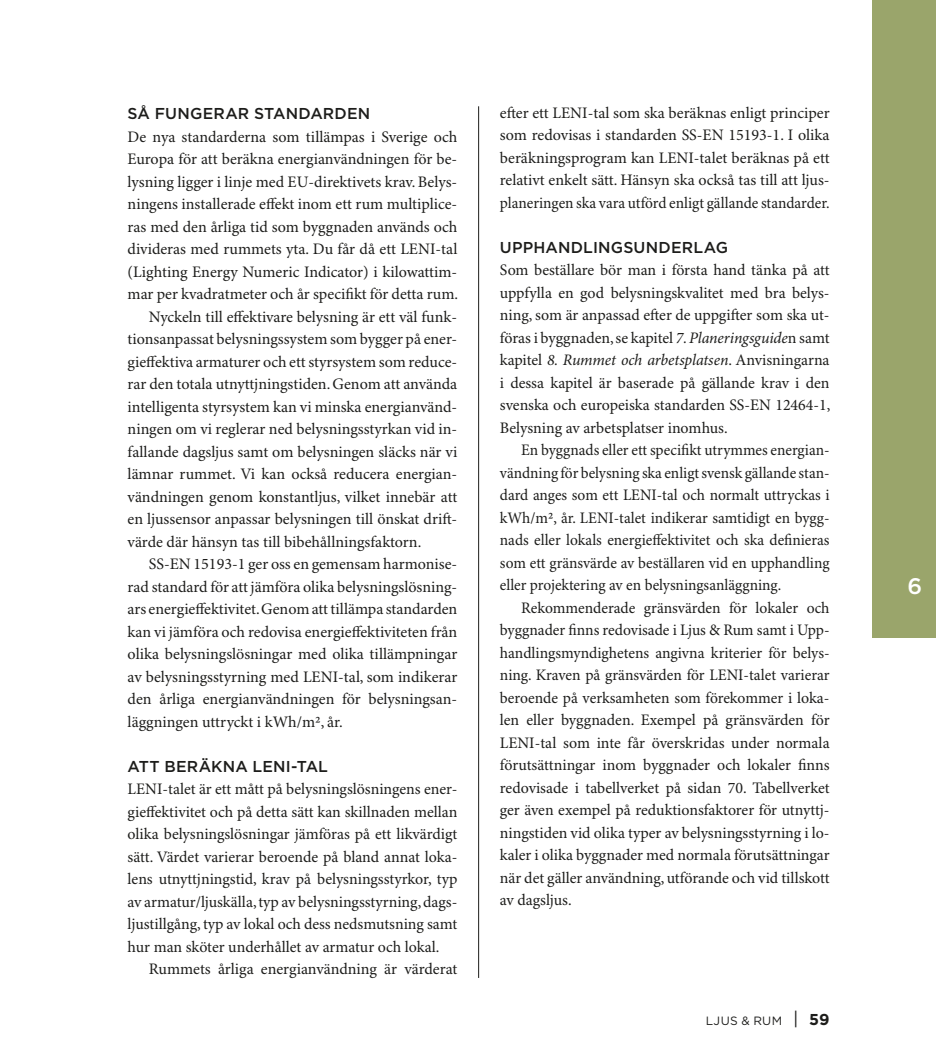
<style>
.page{position:relative;width:936px;height:1063px;background:#fff}
.page>*{position:absolute;margin:0;border:0;box-sizing:border-box;transform-origin:0 0}
.t1{font:500 22.5px "Gotham";color:#fff}
.t2{font:16.05px/22.5px "Minion Pro";color:#1d1d1b;text-align:justify}
.t3{font:16.05px/22.5px "Minion Pro";color:#1d1d1b;text-align:justify;scale:.96 1}
.t4{font:500 15.75px "Gotham";letter-spacing:.01em;color:#1d1d1b}
.t5{font:12px "Gotham";letter-spacing:.035em;color:#1d1d1b}
.s1{font-style:italic}
.s2{font-size:18px}
.s3{font-weight:700;font-size:15.75px}
</style>
<div class="page">
<hr style="left:478px;top:106px;width:1px;height:872px;background:#1d1d1b">
<div style="left:872px;top:0;width:63px;height:638px;background:#9aa56b"></div>
<p class="t4" style="left:128px;top:105px;width:244px">SÅ FUNGERAR STANDARDEN</p>
<p class="t2" style="left:128px;top:126px;width:331px">De nya standarderna som tillämpas i Sverige och</p>
<p class="t2" style="left:128px;top:149px;width:331px">Europa för att beräkna energianvändningen för be-</p>
<p class="t2" style="left:128px;top:171px;width:331px">lysning ligger i linje med EU-direktivets krav. Belys-</p>
<p class="t2" style="left:128px;top:194px;width:331px">ningens installerade effekt inom ett rum multiplice-</p>
<p class="t2" style="left:128px;top:216px;width:331px">ras med den årliga tid som byggnaden används och</p>
<p class="t2" style="left:128px;top:239px;width:331px">divideras med rummets yta. Du får då ett LENI-tal</p>
<p class="t2" style="left:128px;top:261px;width:331px">(Lighting Energy Numeric Indicator) i kilowattim-</p>
<p class="t2" style="left:128px;top:284px;width:332px">mar per kvadratmeter och år specifikt för detta rum.</p>
<p class="t2" style="left:149px;top:306px;width:310px">Nyckeln till effektivare belysning är ett väl funk-</p>
<p class="t2" style="left:128px;top:329px;width:331px">tionsanpassat belysningssystem som bygger på ener-</p>
<p class="t2" style="left:128px;top:351px;width:331px">gieffektiva armaturer och ett styrsystem som reduce-</p>
<p class="t2" style="left:128px;top:374px;width:331px">rar den totala utnyttjningstiden. Genom att använda</p>
<p class="t2" style="left:128px;top:396px;width:331px">intelligenta styrsystem kan vi minska energianvänd-</p>
<p class="t2" style="left:128px;top:419px;width:331px">ningen om vi reglerar ned belysningsstyrkan vid in-</p>
<p class="t2" style="left:128px;top:441px;width:331px">fallande dagsljus samt om belysningen släcks när vi</p>
<p class="t2" style="left:128px;top:464px;width:331px">lämnar rummet. Vi kan också reducera energian-</p>
<p class="t2" style="left:128px;top:486px;width:331px">vändningen genom konstantljus, vilket innebär att</p>
<p class="t2" style="left:128px;top:509px;width:331px">en ljussensor anpassar belysningen till önskat drift-</p>
<p class="t2" style="left:128px;top:531px;width:295px">värde där hänsyn tas till bibehållningsfaktorn.</p>
<p class="t2" style="left:149px;top:554px;width:310px">SS-EN 15193-1 ger oss en gemensam harmonise-</p>
<p class="t2" style="left:128px;top:576px;width:331px">rad standard för att jämföra olika belysningslösning-</p>
<p class="t2" style="left:128px;top:599px;width:331px">ars energieffektivitet. Genom att tillämpa standarden</p>
<p class="t2" style="left:128px;top:621px;width:331px">kan vi jämföra och redovisa energieffektiviteten från</p>
<p class="t2" style="left:128px;top:644px;width:331px">olika belysningslösningar med olika tillämpningar</p>
<p class="t2" style="left:128px;top:666px;width:331px">av belysningsstyrning med LENI-tal, som indikerar</p>
<p class="t2" style="left:128px;top:689px;width:331px">den årliga energianvändningen för belysningsan-</p>
<p class="t2" style="left:128px;top:711px;width:216px">läggningen uttryckt i kWh/m2, år.</p>
<p class="t4" style="left:128px;top:757px;width:202px">ATT BERÄKNA LENI-TAL</p>
<p class="t2" style="left:128px;top:779px;width:331px">LENI-talet är ett mått på belysningslösningens ener&shy;gieffektivitet och på detta sätt kan skillnaden mellan olika belysningslösningar jämföras på ett likvärdigt sätt. Värdet varierar beroende på bland annat loka&shy;lens utnyttjningstid, krav på belysningsstyrkor, typ av armatur/ljuskälla, typ av belysningsstyrning, dags&shy;ljustillgång, typ av lokal och dess nedsmutsning samt hur man sköter underhållet av armatur och lokal.</p>
<p class="t2" style="left:149px;top:959px;width:310px">Rummets årliga energianvändning är värderat</p>
<p class="t2" style="left:500px;top:102px;width:331px">efter ett LENI-tal som ska beräknas enligt principer som redovisas i standarden SS-EN 15193-1. I olika beräkningsprogram kan LENI-talet beräknas på ett relativt enkelt sätt. Hänsyn ska också tas till att ljus&shy;planeringen ska vara utförd enligt gällande standarder.</p>
<p class="t4" style="left:500px;top:238px;width:230px">UPPHANDLINGSUNDERLAG</p>
<p class="t2" style="left:500px;top:260px;width:332px">Som beställare bör man i första hand tänka på att uppfylla en god belysningskvalitet med bra belys&shy;ning, som är anpassad efter de uppgifter som ska ut&shy;föras i byggnaden, se kapitel <span class="s1">7. Planeringsguide</span>n samt kapitel <span class="s1">8. Rummet och arbetsplatsen</span>. Anvisningarna i dessa kapitel är baserade på gällande krav i den svenska och europeiska standarden SS-EN 12464-1, Belysning av arbetsplatser inomhus.</p>
<p class="t3" style="left:500px;top:440px;width:345px;text-indent:21px">En byggnads eller ett specifikt utrymmes energian&shy;vändning för belysning ska enligt svensk gällande stan&shy;dard anges som ett LENI-tal och normalt uttryckas i kWh/m2, år. LENI-talet indikerar samtidigt en bygg&shy;nads eller lokals energieffektivitet och ska definieras som ett gränsvärde av beställaren vid en upphandling eller projektering av en belysningsanläggning.</p>
<p class="t2" style="left:500px;top:597px;width:331px;text-indent:21px">Rekommenderade gränsvärden för lokaler och byggnader finns redovisade i Ljus &amp; Rum samt i Upp&shy;handlingsmyndighetens angivna kriterier för belys&shy;ning. Kraven på gränsvärden för LENI-talet varierar beroende på verksamheten som förekommer i loka&shy;len eller byggnaden. Exempel på gränsvärden för LENI-tal som inte får överskridas under normala förutsättningar inom byggnader och lokaler finns redovisade i tabellverket på sidan 70. Tabellverket ger även exempel på reduktionsfaktorer för utnyttj&shy;ningstiden vid olika typer av belysningsstyrning i lo&shy;kaler i olika byggnader med normala förutsättningar när det gäller användning, utförande och vid tillskott av dagsljus.</p>
<p class="t5" style="left:705px;top:1014px;width:125px">LJUS &amp; RUM <span class="s2">|</span> <span class="s3">59</span></p>
<h1 class="t1" style="left:907px;top:573px;width:16px">6</h1>
</div>
